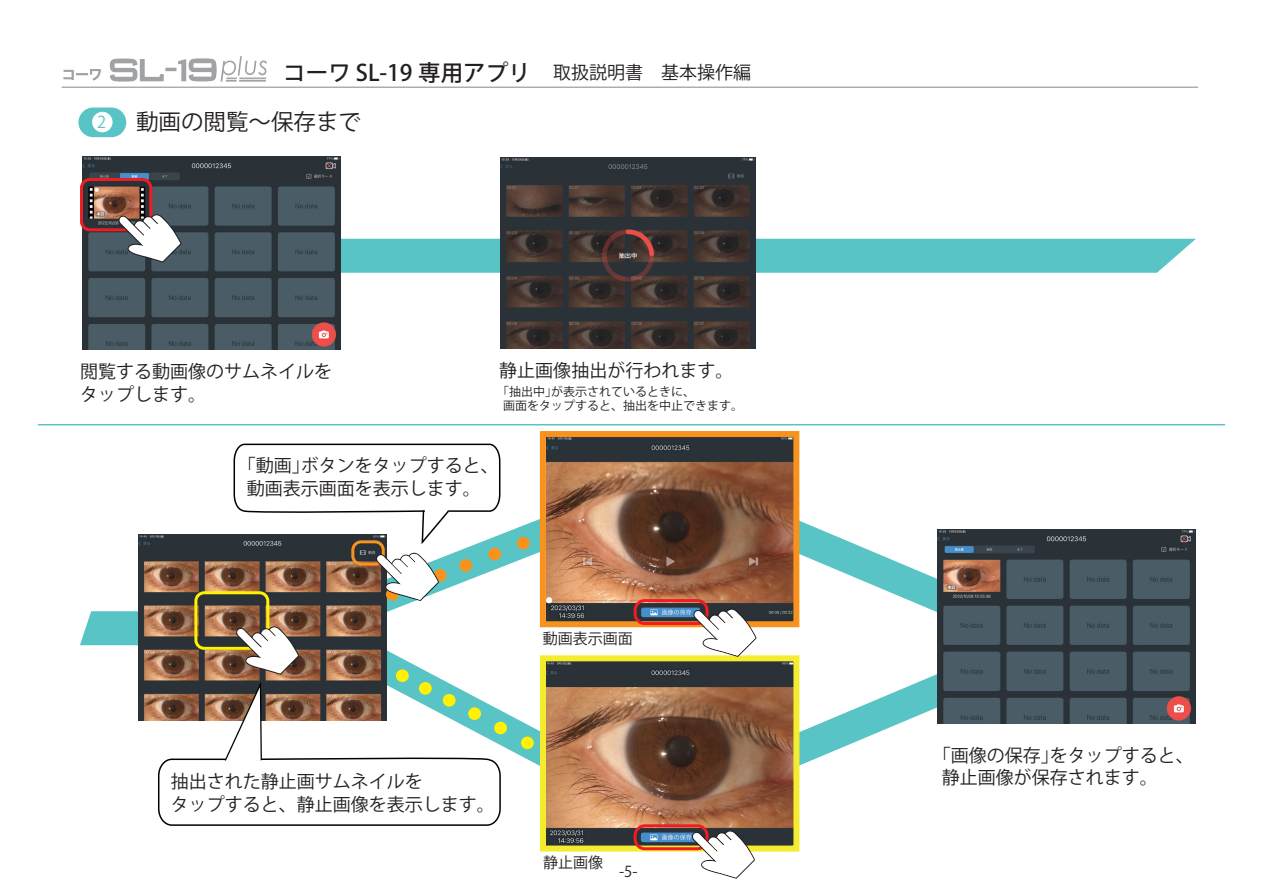
<style>
.page{position:relative;width:1263px;height:893px;background:#fff}
.page>*{position:absolute;margin:0;border:0;box-sizing:border-box;transform-origin:0 0}
.t1{font:500 22.5px "Koz Go Pr 6 N";color:#231f20}
.t2{font:22.5px "Koz Go Pr 6 N";color:#231f20}
.t3{font:18px/22.5px "Koz Go Pr 6 N";color:#231f20}
.t4{font:16.35px "Koz Go Pr 6 N";color:#58c4c5}
.t5{font:15px "Koz Go Pr 6 N";color:#231f20}
.t6{font:12px/13.5px "Koz Go Pr 6 N";color:#231f20}
.s1{font-weight:400;font-size:18px}
</style>
<div class="page">
<svg style="left:387px;top:474px;width:278px;height:154px"></svg>
<svg style="left:668px;top:471px;width:388px;height:157px"></svg>
<img style="left:547px;top:438px;width:245px;height:182px">
<svg style="left:387px;top:604px;width:269px;height:162px"></svg>
<svg style="left:692px;top:619px;width:387px;height:191px"></svg>
<img style="left:547px;top:662px;width:245px;height:182px">
<img style="left:138px;top:534px;width:249px;height:77px">
<img style="left:83px;top:156px;width:257px;height:193px">
<svg style="left:63px;top:69px;width:38px;height:12px"></svg>
<svg style="left:110px;top:56px;width:157px;height:26px"></svg>
<hr style="left:239px;top:80px;width:27px;height:2px;background:#a0a2a5">
<hr style="left:38px;top:424px;width:1187px;height:1px;background:#58c4c5">
<div style="left:78px;top:108px;width:48px;height:29px;background:#58c4c5;border-radius:15px"></div>
<div style="left:92px;top:112px;width:21px;height:20px;background:#fff;border-radius:50%"></div>
<hr style="left:62px;top:87px;width:1136px;height:1px;background:#939598">
<div style="left:80px;top:178px;width:72px;height:53px;border:3px solid #ee1d23;border-radius:8px"></div>
<svg style="left:118px;top:214px;width:1078px;height:59px"></svg>
<div style="left:194px;top:591px;width:75px;height:59px;border:3px solid #fff101;border-radius:8px"></div>
<div style="left:351px;top:540px;width:34px;height:26px;border:3px solid #f7931d;border-radius:8px"></div>
<div style="left:540px;top:431px;width:259px;height:196px;border:6px solid #f7931d"></div>
<div style="left:540px;top:655px;width:259px;height:196px;border:6px solid #f4ed2f"></div>
<div style="left:634px;top:599px;width:74px;height:26px;border:3px solid #ee1d23;border-radius:10px"></div>
<div style="left:634px;top:824px;width:74px;height:26px;border:3px solid #ee1d23;border-radius:10px"></div>
<svg style="left:693px;top:609px;width:63px;height:48px"></svg>
<svg style="left:692px;top:830px;width:63px;height:49px"></svg>
<div style="left:517px;top:537px;width:13px;height:12px;background:#f7931d;border-radius:50%"></div>
<div style="left:488px;top:548px;width:13px;height:12px;background:#f7931d;border-radius:50%"></div>
<div style="left:459px;top:559px;width:13px;height:13px;background:#f7931d;border-radius:50%"></div>
<div style="left:434px;top:569px;width:12px;height:13px;background:#f7931d;border-radius:50%"></div>
<svg style="left:376px;top:553px;width:63px;height:48px"></svg>
<div style="left:521px;top:736px;width:13px;height:13px;background:#fff101;border-radius:50%"></div>
<div style="left:494px;top:722px;width:13px;height:12px;background:#fff101;border-radius:50%"></div>
<img style="left:501px;top:157px;width:254px;height:191px">
<img style="left:938px;top:530px;width:257px;height:193px">
<svg style="left:233px;top:443px;width:268px;height:103px"></svg>
<svg style="left:80px;top:611px;width:422px;height:215px"></svg>
<p class="t1" style="left:283px;top:60px;width:469px">コーワ SL-19 専用アプリ　<span class="s1">取扱説明書　基本操作編</span></p>
<p class="t4" style="left:97px;top:113px;width:10px">2</p>
<p class="t2" style="left:136px;top:109px;width:226px">動画の閲覧～保存まで</p>
<p class="t3" style="left:80px;top:361px;width:253px">閲覧する動画像のサムネイルをタップします。</p>
<p class="t3" style="left:499px;top:360px;width:235px">静止画像抽出が行われます。</p>
<p class="t6" style="left:503px;top:385px;width:241px">｢抽出中｣が表示されているときに、<br>画面をタップすると、抽出を中止できます。</p>
<p class="t3" style="left:247px;top:455px;width:254px">｢動画｣ボタンをタップすると、動画表示画面を表示します。</p>
<p class="t3" style="left:171px;top:771px;width:325px">抽出された静止画サムネイルを<br>タップすると、静止画像を表示します。</p>
<p class="t5" style="left:543px;top:630px;width:91px">動画表示画面</p>
<p class="t5" style="left:543px;top:854px;width:61px">静止画像</p>
<p class="t5" style="left:619px;top:863px;width:20px">-5-</p>
<p class="t3" style="left:942px;top:744px;width:253px">｢画像の保存｣をタップすると、静止画像が保存されます。</p>
</div>
